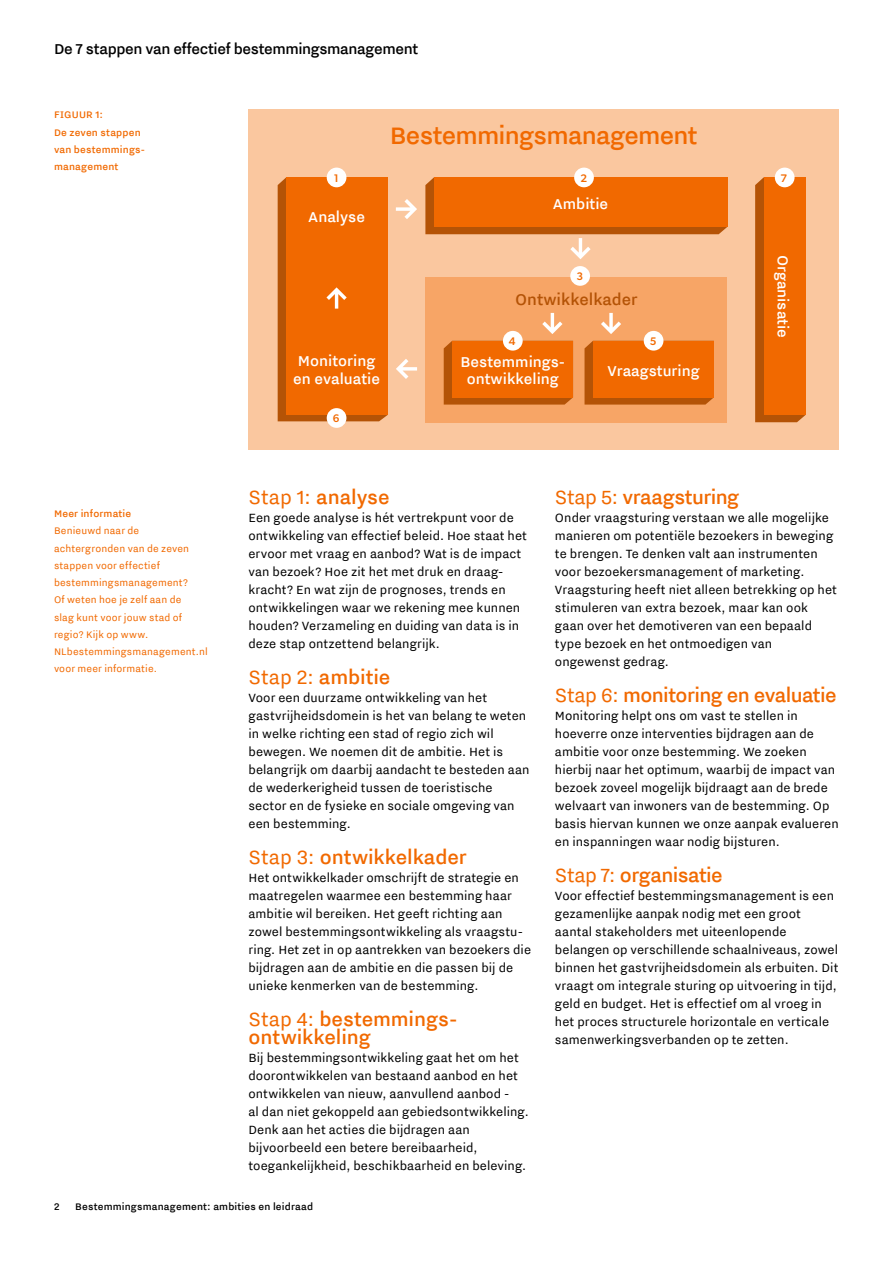
<style>
.page{position:relative;width:893px;height:1263px;background:#fff}
.page>*{position:absolute;margin:0;border:0;box-sizing:border-box;transform-origin:0 0}
.t1{font:500 30px "NL Nitti Grotesk";letter-spacing:-.02em;color:#f16900}
.t2{font:500 24px/18px "NL Nitti Grotesk";letter-spacing:-.005em;color:#f16900}
.t3{font:500 24px "NL Nitti Grotesk";letter-spacing:-.025em;color:#f16900}
.t4{font:500 19.5px "NL Nitti Grotesk";color:#b45306}
.t5{font:500 18px/18px "NL Nitti Grotesk";color:#fff}
.t6{font:500 18px "NL Nitti Grotesk";letter-spacing:-.02em;color:#000}
.t7{font:15px/18px "NL Nitti Grotesk";letter-spacing:.005em;color:#000}
.t8{font:12px/17.2px "NL Nitti Grotesk";letter-spacing:.015em;color:#f16900}
.t9{font:500 12px/17.2px "NL Nitti Grotesk";letter-spacing:.015em;color:#f16900}
.t10{font:500 12px "NL Nitti Grotesk";letter-spacing:.015em;color:#000}
.t11{font:500 10.95px "Gibson";color:#f16900}
.s1{font-weight:400}
</style>
<div class="page">
<div style="left:248px;top:109px;width:591px;height:341px;background:#fac79f"></div>
<svg style="left:755px;top:177px;width:50px;height:245px;background:#b6570c"></svg>
<div style="left:764px;top:177px;width:41px;height:238px;background:#f16900"></div>
<div style="left:425px;top:277px;width:302px;height:145px;background:#f7a566"></div>
<svg style="left:444px;top:341px;width:129px;height:64px"></svg>
<div style="left:452px;top:341px;width:121px;height:56px;background:#f16900"></div>
<svg style="left:584px;top:341px;width:130px;height:64px;background:#bf5c0e"></svg>
<div style="left:593px;top:341px;width:121px;height:56px;background:#f16900"></div>
<div style="left:327px;top:168px;width:19px;height:19px;background:#fff;border-radius:50%"></div>
<div style="left:327px;top:408px;width:19px;height:20px;background:#fff;border-radius:50%"></div>
<div style="left:574px;top:168px;width:20px;height:19px;background:#fff;border-radius:50%"></div>
<svg style="left:278px;top:177px;width:109px;height:244px;background:#eb6a05"></svg>
<svg style="left:396px;top:199px;width:21px;height:20px"></svg>
<svg style="left:396px;top:359px;width:21px;height:20px"></svg>
<svg style="left:425px;top:177px;width:302px;height:82px"></svg>
<svg style="left:542px;top:313px;width:20px;height:21px"></svg>
<svg style="left:601px;top:313px;width:20px;height:21px"></svg>
<div style="left:570px;top:266px;width:20px;height:20px;background:#fff;border-radius:50%"></div>
<div style="left:644px;top:331px;width:19px;height:20px;background:#fff;border-radius:50%"></div>
<div style="left:503px;top:331px;width:20px;height:20px;background:#fff;border-radius:50%"></div>
<div style="left:775px;top:168px;width:19px;height:19px;background:#fff;border-radius:50%"></div>
<p class="t6" style="left:54px;top:38px;width:366px">De 7 stappen van effectief bestemmingsmanagement</p>
<p class="t9" style="left:54px;top:106px;width:93px">FIGUUR 1:<br>De zeven stappen van bestemmings&shy;management</p>
<p class="t11" style="left:334px;top:171px;width:6px">1</p>
<p class="t5" style="left:308px;top:207px;width:58px">Analyse</p>
<h1 class="t1" style="left:390px;top:118px;width:310px">Bestemmingsmanagement</h1>
<p class="t11" style="left:580px;top:171px;width:8px">2</p>
<p class="t5" style="left:553px;top:194px;width:57px">Ambitie</p>
<p class="t5" style="left:293px;top:351px;width:89px">Monitoring en evaluatie</p>
<p class="t11" style="left:333px;top:412px;width:8px">6</p>
<p class="t11" style="left:577px;top:270px;width:8px">3</p>
<h3 class="t4" style="left:515px;top:288px;width:124px">Ontwikkelkader</h3>
<p class="t11" style="left:509px;top:335px;width:8px">4</p>
<p class="t11" style="left:650px;top:335px;width:8px">5</p>
<p class="t5" style="left:460px;top:353px;width:106px;line-height:16.8px;text-align:center">Bestemmings&shy;ontwikkeling</p>
<p class="t5" style="left:608px;top:361px;width:93px">Vraagsturing</p>
<p class="t11" style="left:780px;top:171px;width:8px">7</p>
<p class="t5" style="left:792px;top:255px;width:85px;rotate:90deg">Organisatie</p>
<p class="t9" style="left:54px;top:505px;width:79px">Meer informatie</p>
<p class="t8" style="left:54px;top:522px;width:155px">Benieuwd naar de achtergronden van de zeven stappen voor effectief bestemmingsmanagement?<br>Of weten hoe je zelf aan de<br>slag kunt voor jouw stad of regio? Kijk op www.<br>NLbestemmingsmanagement.nl voor meer informatie.</p>
<h2 class="t2" style="left:248px;top:487px;width:143px"><span class="s1">Stap 1:</span> analyse</h2>
<p class="t7" style="left:248px;top:508px;width:280px">Een goede analyse is hét vertrekpunt voor de ontwikkeling van effectief beleid. Hoe staat het ervoor met vraag en aanbod? Wat is de impact van bezoek? Hoe zit het met druk en draag&shy;kracht? En wat zijn de prognoses, trends en ontwikkelingen waar we rekening mee kunnen houden? Verzameling en duiding van data is in deze stap ontzettend belangrijk.</p>
<h2 class="t2" style="left:248px;top:667px;width:144px"><span class="s1">Stap 2:</span> ambitie</h2>
<p class="t7" style="left:248px;top:688px;width:282px">Voor een duurzame ontwikkeling van het gastvrijheidsdomein is het van belang te weten in welke richting een stad of regio zich wil bewegen. We noemen dit de ambitie. Het is belangrijk om daarbij aandacht te besteden aan de wederkerigheid tussen de toeristische sector en de fysieke en sociale omgeving van een bestemming.</p>
<h2 class="t2" style="left:248px;top:847px;width:220px"><span class="s1">Stap 3:</span> ontwikkelkader</h2>
<p class="t7" style="left:248px;top:868px;width:284px">Het ontwikkelkader omschrijft de strategie en maatregelen waarmee een bestemming haar ambitie wil bereiken. Het geeft richting aan zowel bestemmingsontwikkeling als vraagstu&shy;ring. Het zet in op aantrekken van bezoekers die bijdragen aan de ambitie en die passen bij de unieke kenmerken van de bestemming.</p>
<h2 class="t2" style="left:248px;top:1009px;width:211px"><span class="s1">Stap 4:</span> bestemmings&shy;ontwikkeling</h2>
<p class="t7" style="left:248px;top:1048px;width:282px">Bij bestemmingsontwikkeling gaat het om het doorontwikkelen van bestaand aanbod en het ontwikkelen van nieuw, aanvullend aanbod -<br>al dan niet gekoppeld aan gebiedsontwikkeling.<br>Denk aan het acties die bijdragen aan bijvoorbeeld een betere bereibaarheid, toegankelijkheid, beschikbaarheid en beleving.</p>
<p class="t10" style="left:54px;top:1200px;width:7px">2</p>
<p class="t10" style="left:75px;top:1200px;width:240px">Bestemmingsmanagement: ambities en leidraad</p>
<h2 class="t2" style="left:555px;top:487px;width:186px"><span class="s1">Stap 5:</span> vraagsturing</h2>
<p class="t7" style="left:555px;top:508px;width:284px">Onder vraagsturing verstaan we alle mogelijke manieren om potentiële bezoekers in beweging te brengen. Te denken valt aan instrumenten voor bezoekersmanagement of marketing.<br>Vraagsturing heeft niet alleen betrekking op het stimuleren van extra bezoek, maar kan ook gaan over het demotiveren van een bepaald type bezoek en het ontmoedigen van ongewenst gedrag.</p>
<h2 class="t3" style="left:555px;top:681px;width:283px"><span class="s1">Stap 6:</span> monitoring en evaluatie</h2>
<p class="t7" style="left:555px;top:706px;width:285px">Monitoring helpt ons om vast te stellen in hoeverre onze interventies bijdragen aan de ambitie voor onze bestemming. We zoeken hierbij naar het optimum, waarbij de impact van bezoek zoveel mogelijk bijdraagt aan de brede welvaart van inwoners van de bestemming. Op basis hiervan kunnen we onze aanpak evalueren en inspanningen waar nodig bijsturen.</p>
<h2 class="t3" style="left:555px;top:861px;width:169px"><span class="s1">Stap 7:</span> organisatie</h2>
<p class="t7" style="left:555px;top:886px;width:285px">Voor effectief bestemmingsmanagement is een gezamenlijke aanpak nodig met een groot aantal stakeholders met uiteenlopende belangen op verschillende schaalniveaus, zowel binnen het gastvrijheidsdomein als erbuiten. Dit vraagt om integrale sturing op uitvoering in tijd, geld en budget. Het is effectief om al vroeg in het proces structurele horizontale en verticale samenwerkingsverbanden op te zetten.</p>
</div>
